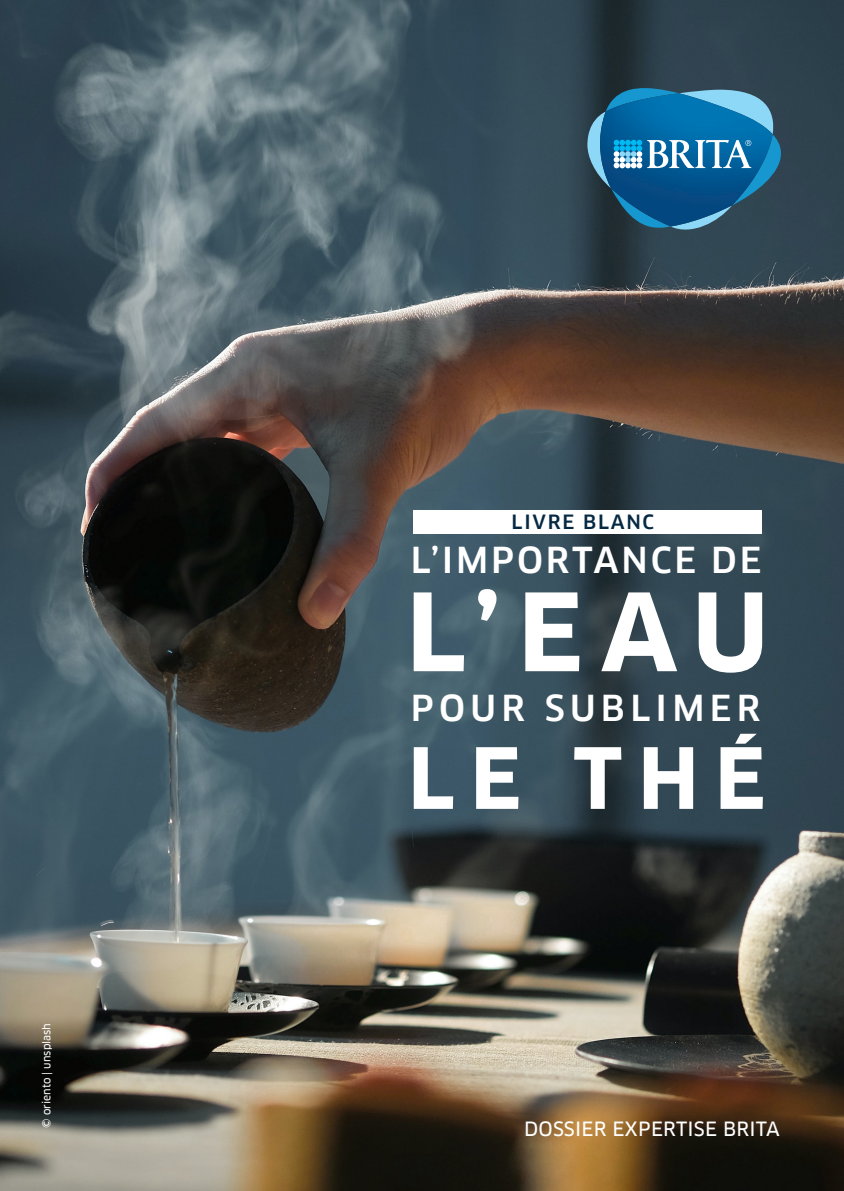
<style>
.page{position:relative;width:844px;height:1191px;background:#fff}
.page>*{position:absolute;margin:0;border:0;box-sizing:border-box;transform-origin:0 0}
.t1{font:700 105px "Clan Pro";color:#fff}
.t2{font:700 82.25px "Clan Pro";color:#fff}
.t3{font:500 35px "Clan Pro";letter-spacing:.08em;color:#fff}
.t4{font:500 35px "Clan Pro";letter-spacing:.15em;color:#fff}
.t5{font:19.25px "Clan Pro News";letter-spacing:.01em;color:#fff}
.t6{font:500 19.25px "Clan Pro";letter-spacing:.09em;color:#062943}
.t7{font:10.5px "Clan Pro News";color:#fff}
</style>
<div class="page">
<img style="left:0;top:0;width:843px;height:1191px">
<svg style="left:587px;top:88px;width:193px;height:148px;background:#266c94"></svg>
<div style="left:413px;top:510px;width:348px;height:23px;background:#fff"></div>
<p class="t7" style="left:40px;top:1128px;width:106px;rotate:-90deg">© oriento | unsplash</p>
<p class="t6" style="left:511px;top:511px;width:144px">LIVRE BLANC</p>
<p class="t3" style="left:411px;top:540px;width:352px">L’IMPORTANCE DE</p>
<p class="t1" style="left:406px;top:571px;width:364px">L’EAU</p>
<p class="t4" style="left:411px;top:687px;width:351px">POUR SUBLIMER</p>
<p class="t2" style="left:408px;top:730px;width:359px">LE THÉ</p>
<p class="t5" style="left:524px;top:1117px;width:257px">DOSSIER EXPERTISE BRITA</p>
</div>
